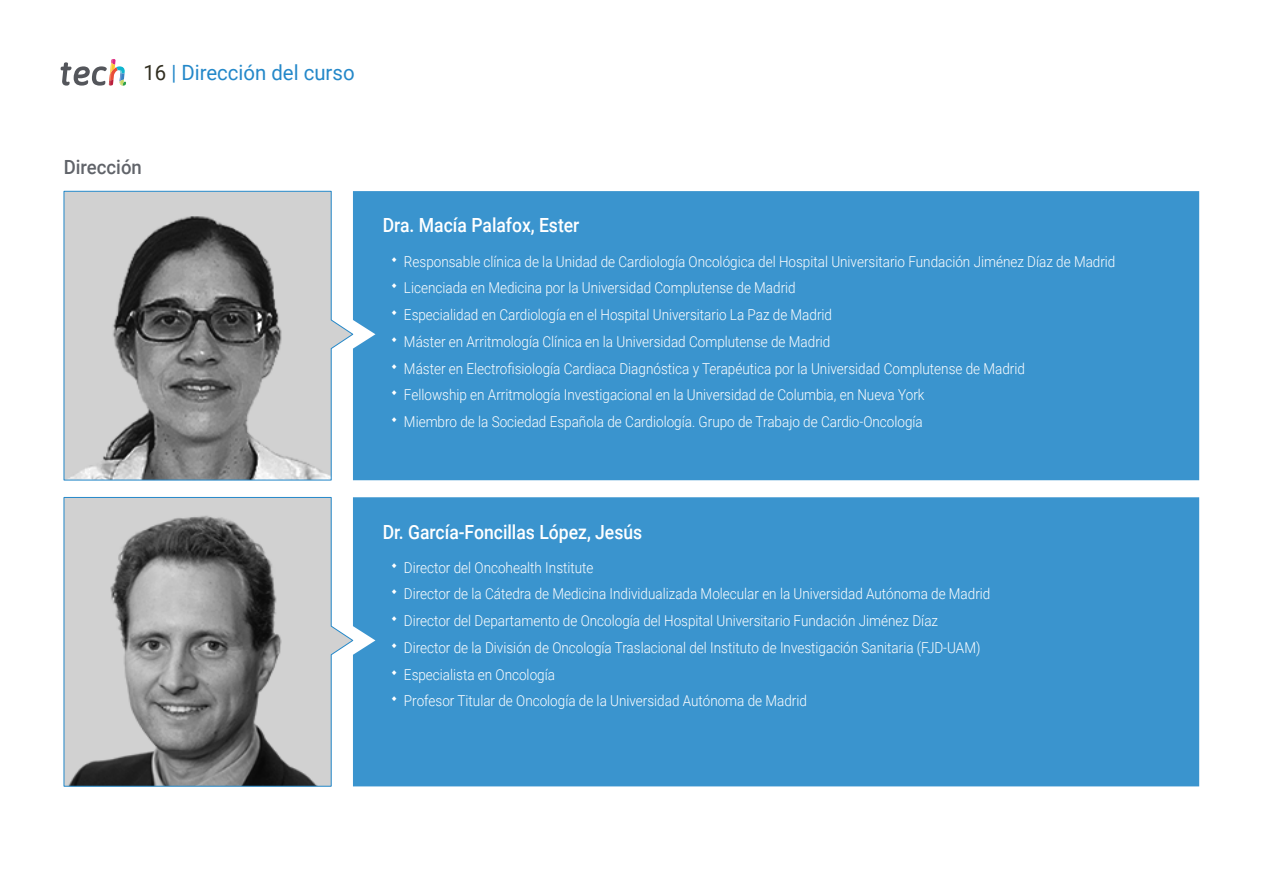
<style>
.page{position:relative;width:1263px;height:893px;background:#fff}
.page>*{position:absolute;margin:0;border:0;box-sizing:border-box;transform-origin:0 0}
.t1{font:21px "Roboto";color:#2488c9}
.t2{font:500 19.5px "Roboto";color:#fff;scale:.9 1}
.t3{font:500 19.5px "Roboto";color:#61646a;scale:.95 1}
.t4{font:300 15px/26.7px "Roboto";color:#fff;scale:.9 1}
.s1{color:#312e20}
</style>
<div class="page">
<svg style="left:61px;top:59px;width:65px;height:27px"></svg>
<div style="left:353px;top:191px;width:846px;height:289px;background:#3a94ce"></div>
<svg style="left:64px;top:191px;width:289px;height:289px;background:#a6a7a8"></svg>
<div style="left:353px;top:497px;width:846px;height:289px;background:#3a94ce"></div>
<svg style="left:64px;top:497px;width:289px;height:290px;background:#a3a4a5"></svg>
<svg style="left:392px;top:257px;width:5px;height:5px"></svg>
<svg style="left:392px;top:283px;width:5px;height:5px"></svg>
<svg style="left:392px;top:310px;width:5px;height:5px"></svg>
<svg style="left:392px;top:337px;width:5px;height:5px"></svg>
<svg style="left:392px;top:364px;width:5px;height:5px"></svg>
<svg style="left:392px;top:390px;width:5px;height:5px"></svg>
<svg style="left:392px;top:417px;width:5px;height:5px"></svg>
<svg style="left:392px;top:563px;width:5px;height:5px"></svg>
<svg style="left:392px;top:589px;width:5px;height:5px"></svg>
<svg style="left:392px;top:616px;width:5px;height:5px"></svg>
<svg style="left:392px;top:643px;width:5px;height:5px"></svg>
<svg style="left:392px;top:670px;width:5px;height:5px"></svg>
<svg style="left:392px;top:696px;width:5px;height:5px"></svg>
<h1 class="t1" style="left:144px;top:57px;width:213px"><span class="s1">16</span> | Dirección del curso</h1>
<h2 class="t3" style="left:64px;top:153px;width:84px">Dirección</h2>
<h2 class="t2" style="left:383px;top:212px;width:220px">Dra. Macía Palafox, Ester</h2>
<p class="t4" style="left:404px;top:247px;width:792px">Responsable clínica de la Unidad de Cardiología Oncológica del Hospital Universitario Fundación Jiménez Díaz de Madrid Licenciada en Medicina por la Universidad Complutense de Madrid<br>Especialidad en Cardiología en el Hospital Universitario La Paz de Madrid<br>Máster en Arritmología Clínica en la Universidad Complutense de Madrid<br>Máster en Electrofisiología Cardiaca Diagnóstica y Terapéutica por la Universidad Complutense de Madrid<br>Fellowship en Arritmología Investigacional en la Universidad de Columbia, en Nueva York<br>Miembro de la Sociedad Española de Cardiología. Grupo de Trabajo de Cardio-Oncología</p>
<h2 class="t2" style="left:383px;top:518px;width:290px">Dr. García-Foncillas López, Jesús</h2>
<p class="t4" style="left:404px;top:553px;width:653px">Director del Oncohealth Institute<br>Director de la Cátedra de Medicina Individualizada Molecular en la Universidad Autónoma de Madrid Director del Departamento de Oncología del Hospital Universitario Fundación Jiménez Díaz<br>Director de la División de Oncología Traslacional del Instituto de Investigación Sanitaria (FJD-UAM)<br>Especialista en Oncología<br>Profesor Titular de Oncología de la Universidad Autónoma de Madrid</p>
</div>
